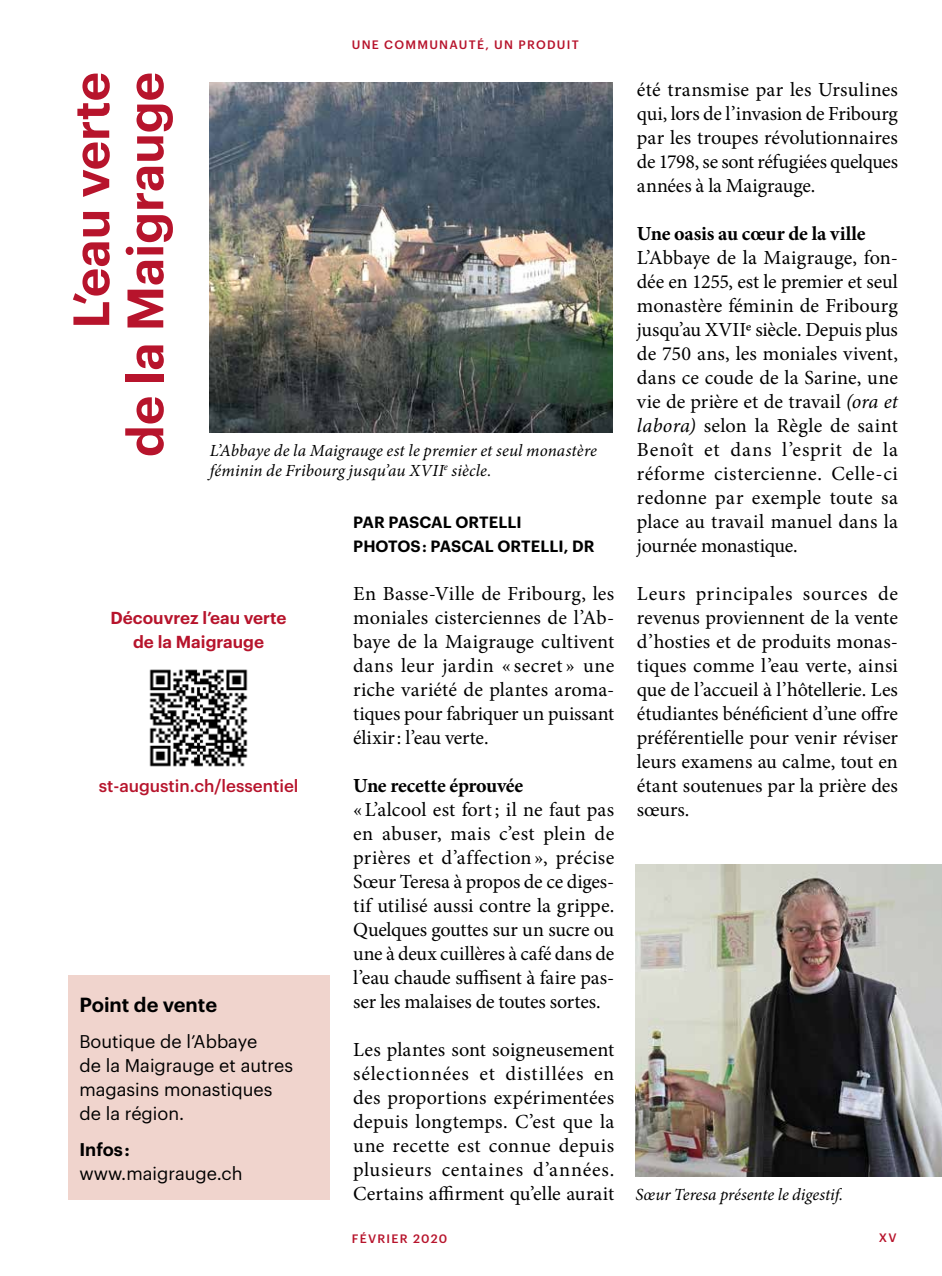
<style>
.page{position:relative;width:942px;height:1276px;background:#fff}
.page>*{position:absolute;margin:0;border:0;box-sizing:border-box;transform-origin:0 0}
.t1{font:600 50px/54px "Graphik";color:#b7142c;text-align:right}
.t2{font:20px/24px "Minion Pro";letter-spacing:-.005em;color:#000;text-align:justify}
.t3{font:700 20px "Minion Pro";letter-spacing:-.01em;color:#000}
.t4{font:600 20px "Graphik";color:#000}
.t5{font:18px/24px "Graphik";color:#000}
.t6{font:600 18px "Graphik";color:#000}
.t7{font:italic 17px/20px "Minion Pro";letter-spacing:.005em;color:#000}
.t8{font:600 17px/24px "Graphik";color:#b7142c;text-align:center}
.t9{font:500 17px "Graphik";color:#b7142c}
.t10{font:600 16px/24px "Graphik";letter-spacing:.005em;color:#000}
.t11{font:500 12px "Graphik";letter-spacing:.105em;color:#b7142c}
.s1{font-style:italic}
</style>
<div class="page">
<div style="left:68px;top:975px;width:261px;height:225px;background:#f0d4cd"></div>
<img style="left:149px;top:669px;width:99px;height:98px">
<img style="left:210px;top:82px;width:402px;height:350px">
<img style="left:635px;top:864px;width:306px;height:312px">
<p class="t11" style="left:352px;top:35px;width:228px">UNE COMMUNAUTÉ, UN PRODUIT</p>
<h1 class="t1" style="left:60px;top:457px;width:386px;rotate:-90deg">L’eau verte<br>de la Maigrauge</h1>
<p class="t7" style="left:210px;top:441px;width:388px">L’Abbaye de la Maigrauge est le premier et seul monastère féminin de Fribourg jusqu’au XVII<sup>e</sup> siècle.</p>
<p class="t10" style="left:353px;top:509px;width:243px">PAR PASCAL ORTELLI<br>PHOTOS : PASCAL ORTELLI, DR</p>
<p class="t2" style="left:353px;top:582px;width:262px">En Basse-Ville de Fribourg, les moniales cisterciennes de l’Ab&shy;baye de la Maigrauge cultivent dans leur jardin « secret » une riche variété de plantes aroma&shy;tiques pour fabriquer un puissant élixir: l’eau verte.</p>
<p class="t3" style="left:353px;top:772px;width:171px">Une recette éprouvée</p>
<p class="t2" style="left:353px;top:798px;width:262px">«L’alcool est fort; il ne faut pas en abuser, mais c’est plein de prières et d’affection », précise Sœur Teresa à propos de ce diges&shy;tif utilisé aussi contre la grippe.<br>Quelques gouttes sur un sucre ou une à deux cuillères à café dans de l’eau chaude suffisent à faire pas&shy;ser les malaises de toutes sortes.</p>
<p class="t2" style="left:353px;top:1038px;width:262px">Les plantes sont soigneusement sélectionnées et distillées en des proportions expérimentées depuis longtemps. C’est que la une recette est connue depuis plusieurs centaines d’années.<br>Certains affirment qu’elle aurait</p>
<p class="t8" style="left:110px;top:604px;width:177px">Découvrez l’eau verte de la Maigrauge</p>
<p class="t9" style="left:99px;top:773px;width:201px">st-augustin.ch/lessentiel</p>
<p class="t4" style="left:79px;top:989px;width:139px">Point de vente</p>
<p class="t5" style="left:79px;top:1028px;width:215px">Boutique de l’Abbaye<br>de la Maigrauge et autres magasins monastiques de la région.</p>
<p class="t6" style="left:79px;top:1135px;width:52px">Infos :</p>
<p class="t5" style="left:79px;top:1160px;width:165px">www.maigrauge.ch</p>
<p class="t2" style="left:636px;top:78px;width:262px">été transmise par les Ursulines qui, lors de l’invasion de Fribourg par les troupes révolutionnaires de 1798, se sont réfugiées quelques années à la Maigrauge.</p>
<p class="t3" style="left:636px;top:220px;width:230px">Une oasis au cœur de la ville</p>
<p class="t2" style="left:636px;top:246px;width:262px">L’Abbaye de la Maigrauge, fon&shy;dée en 1255, est le premier et seul monastère féminin de Fribourg jusqu’au XVIIe siècle. Depuis plus de 750 ans, les moniales vivent, dans ce coude de la Sarine, une vie de prière et de travail <span class="s1">(ora et labora)</span> selon la Règle de saint Benoît et dans l’esprit de la réforme cistercienne. Celle-ci redonne par exemple toute sa place au travail manuel dans la journée monastique.</p>
<p class="t2" style="left:636px;top:582px;width:262px">Leurs principales sources de revenus proviennent de la vente d’hosties et de produits monas&shy;tiques comme l’eau verte, ainsi que de l’accueil à l’hôtellerie. Les étudiantes bénéficient d’une offre préférentielle pour venir réviser leurs examens au calme, tout en étant soutenues par la prière des sœurs.</p>
<p class="t7" style="left:635px;top:1185px;width:209px">Sœur Teresa présente le digestif.</p>
<p class="t11" style="left:352px;top:1229px;width:97px">FÉVRIER 2020</p>
<p class="t11" style="left:878px;top:1228px;width:19px">XV</p>
</div>
